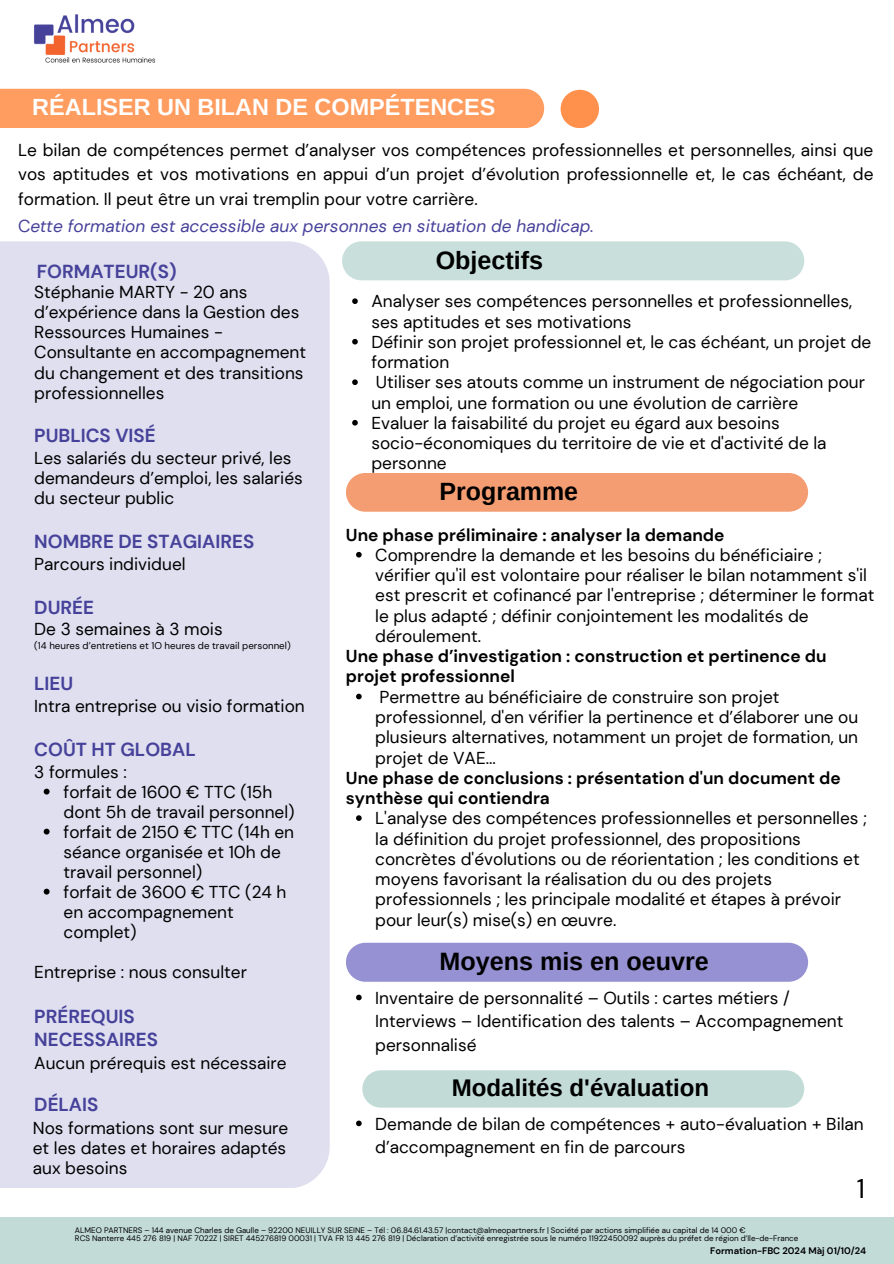
<style>
.page{position:relative;width:894px;height:1264px;background:#fff}
.page>*{position:absolute;margin:0;border:0;box-sizing:border-box;transform-origin:0 0}
.t1{font:27px "DM Sans";color:#000}
.t2{font:700 25.05px "Arimo";color:#000}
.t3{font:700 24.9px "Arimo";color:#000}
.t4{font:700 24.15px "Arimo";color:#000}
.t5{font:700 23.4px "Arimo";color:#fff}
.t6{font:700 18.75px/22.4px "DM Sans";color:#46429a}
.t7{font:17.25px/20.2px "DM Sans";color:#000}
.t8{font:700 17.25px/20.2px "DM Sans";color:#000}
.t9{font:italic 17.25px "DM Sans";color:#46419a}
.t10{font:9.75px "DM Sans";color:#000}
.t11{font:700 9.45px "DM Sans";color:#000}
.t12{font:7.95px "DM Sans";color:#000}
.s1{font-style:normal}
</style>
<div class="page">
<img style="left:34px;top:14px;width:122px;height:49px">
<div style="left:0;top:89px;width:544px;height:39px;background:#ff9c5f"></div>
<div style="left:560px;top:90px;width:39px;height:38px;background:#ff914d;border-radius:50%"></div>
<div style="left:0;top:1216px;width:893px;height:47px;background:#c2dbd7"></div>
<div style="left:0;top:241px;width:329px;height:946px;background:#dfdff0"></div>
<svg style="left:44px;top:788px;width:6px;height:6px"></svg>
<svg style="left:44px;top:828px;width:6px;height:6px"></svg>
<svg style="left:44px;top:888px;width:6px;height:6px"></svg>
<svg style="left:352px;top:298px;width:5px;height:6px"></svg>
<svg style="left:352px;top:339px;width:5px;height:5px"></svg>
<svg style="left:352px;top:379px;width:5px;height:6px"></svg>
<svg style="left:352px;top:420px;width:5px;height:5px"></svg>
<svg style="left:356px;top:552px;width:5px;height:5px"></svg>
<svg style="left:356px;top:693px;width:5px;height:6px"></svg>
<svg style="left:356px;top:815px;width:5px;height:6px"></svg>
<svg style="left:356px;top:994px;width:5px;height:6px"></svg>
<svg style="left:356px;top:1120px;width:5px;height:6px"></svg>
<div style="left:342px;top:241px;width:462px;height:39px;background:#c8dfdb"></div>
<div style="left:346px;top:473px;width:461px;height:38px;background:#f59d72"></div>
<div style="left:346px;top:942px;width:461px;height:39px;background:#9591d2"></div>
<div style="left:362px;top:1070px;width:442px;height:37px;background:#c2dbd7"></div>
<h1 class="t5" style="left:32px;top:94px;width:464px">RÉALISER UN BILAN DE COMPÉTENCES</h1>
<h5 class="t7" style="left:18px;top:137px;width:856px;line-height:24.8px;text-align:justify">Le bilan de compétences permet d’analyser vos compétences professionnelles et personnelles, ainsi que vos aptitudes et vos motivations en appui d’un projet d’évolution professionnelle et, le cas échéant, de formation. Il peut être un vrai tremplin pour votre carrière.</h5>
<h5 class="t9" style="left:18px;top:215px;width:577px"><span class="s1">C</span>ette formation est accessible aux personnes en situation de handicap.</h5>
<h5 class="t6" style="left:37px;top:261px;width:141px">FORMATEUR(S)</h5>
<p class="t7" style="left:34px;top:282px;width:273px">Stéphanie MARTY - 20 ans d’expérience dans la Gestion des<br>Ressources Humaines -<br>Consultante en accompagnement du changement et des transitions professionnelles</p>
<h3 class="t6" style="left:34px;top:424px;width:123px">PUBLICS VISÉ</h3>
<h3 class="t7" style="left:34px;top:448px;width:270px">Les salariés du secteur privé, les demandeurs d’emploi, les salariés du secteur public</h3>
<p class="t6" style="left:34px;top:530px;width:221px">NOMBRE DE STAGIAIRES</p>
<h5 class="t7" style="left:34px;top:554px;width:153px">Parcours individuel</h5>
<p class="t6" style="left:34px;top:596px;width:61px">DURÉE</p>
<h5 class="t7" style="left:34px;top:618px;width:190px">De 3 semaines à 3 mois</h5>
<h3 class="t10" style="left:34px;top:639px;width:258px">(14 heures d’entretiens et 1O heures de travail personnel)</h3>
<h3 class="t6" style="left:34px;top:672px;width:41px">LIEU</h3>
<h5 class="t7" style="left:34px;top:696px;width:272px">Intra entreprise ou visio formation</h5>
<h2 class="t6" style="left:34px;top:738px;width:163px">COÛT HT GLOBAL</h2>
<h3 class="t7" style="left:34px;top:762px;width:94px">3 formules :</h3>
<p class="t7" style="left:64px;top:782px;width:232px">forfait de 1600 € TTC (15h dont 5h de travail personnel)</p>
<p class="t7" style="left:64px;top:822px;width:232px">forfait de 2150 € TTC (14h en séance organisée et 10h de travail personnel)</p>
<h3 class="t7" style="left:64px;top:882px;width:224px">forfait de 3600 € TTC (24 h en accompagnement complet)</h3>
<h5 class="t7" style="left:34px;top:962px;width:214px">Entreprise : nous consulter</h5>
<h5 class="t6" style="left:34px;top:1005px;width:125px">PRÉREQUIS<br>NECESSAIRES</h5>
<p class="t7" style="left:34px;top:1052px;width:254px">Aucun prérequis est nécessaire</p>
<h5 class="t6" style="left:34px;top:1093px;width:66px">DÉLAIS</h5>
<h3 class="t7" style="left:33px;top:1117px;width:257px">Nos formations sont sur mesure et les dates et horaires adaptés aux besoins</h3>
<p class="t2" style="left:435px;top:246px;width:109px">Objectifs</p>
<p class="t7" style="left:371px;top:291px;width:482px">Analyser ses compétences personnelles et professionnelles, ses aptitudes et ses motivations</p>
<p class="t7" style="left:371px;top:332px;width:501px">Définir son projet professionnel et, le cas échéant, un projet de formation</p>
<p class="t7" style="left:371px;top:372px;width:495px">Utiliser ses atouts comme un instrument de négociation pour un emploi, une formation ou une évolution de carrière</p>
<h2 class="t7" style="left:371px;top:413px;width:456px">Evaluer la faisabilité du projet eu égard aux besoins socio-économiques du territoire de vie et d'activité de la personne</h2>
<p class="t3" style="left:439px;top:477px;width:140px">Programme</p>
<p class="t8" style="left:346px;top:524px;width:380px">Une phase préliminaire : analyser la demande</p>
<p class="t7" style="left:375px;top:545px;width:500px">Comprendre la demande et les besoins du bénéficiaire ; vérifier qu'il est volontaire pour réaliser le bilan notamment s'il est prescrit et cofinancé par l'entreprise ; déterminer le format le plus adapté ; définir conjointement les modalités de déroulement.</p>
<p class="t8" style="left:346px;top:646px;width:482px">Une phase d’investigation : construction et pertinence du projet professionnel</p>
<p class="t7" style="left:375px;top:686px;width:484px">Permettre au bénéficiaire de construire son projet professionnel, d'en vérifier la pertinence et d’élaborer une ou plusieurs alternatives, notamment un projet de formation, un projet de VAE...</p>
<p class="t8" style="left:346px;top:767px;width:496px">Une phase de conclusions : présentation d'un document de synthèse qui contiendra</p>
<p class="t7" style="left:375px;top:808px;width:493px">L'analyse des compétences professionnelles et personnelles ; la définition du projet professionnel, des propositions concrètes d'évolutions ou de réorientation ; les conditions et moyens favorisant la réalisation du ou des projets professionnels ; les principale modalité et étapes à prévoir pour leur(s) mise(s) en œuvre.</p>
<p class="t2" style="left:439px;top:947px;width:271px">Moyens mis en oeuvre</p>
<h2 class="t7" style="left:375px;top:985px;width:469px;line-height:23.7px">Inventaire de personnalité – Outils : cartes métiers /<br>Interviews – Identification des talents – Accompagnement personnalisé</h2>
<p class="t4" style="left:451px;top:1074px;width:259px">Modalités d'évaluation</p>
<p class="t7" style="left:375px;top:1111px;width:490px;line-height:23.7px">Demande de bilan de compétences + auto-évaluation + Bilan d’accompagnement en fin de parcours</p>
<h6 class="t1" style="left:856px;top:1171px;width:10px">1</h6>
<h3 class="t12" style="left:75px;top:1224px;width:671px">ALMEO PARTNERS – 144 avenue Charles de Gaulle – 92200 NEUILLY SUR SEINE – Tél : 06.84.61.43.57 |contact@almeopartners.fr | Société par actions simplifiée au capital de 14 000 €</h3>
<h5 class="t12" style="left:75px;top:1233px;width:724px">RCS Nanterre 445 276 819 | NAF 7022Z | SIRET 445276819 00031 | TVA FR 13 445 276 819 | Déclaration d’activité enregistrée sous le numéro 11922450092 auprès du préfet de région d’Ile-de-France</h5>
<p class="t11" style="left:710px;top:1244px;width:158px">Formation-FBC 2024 Màj 01/10/24</p>
</div>
